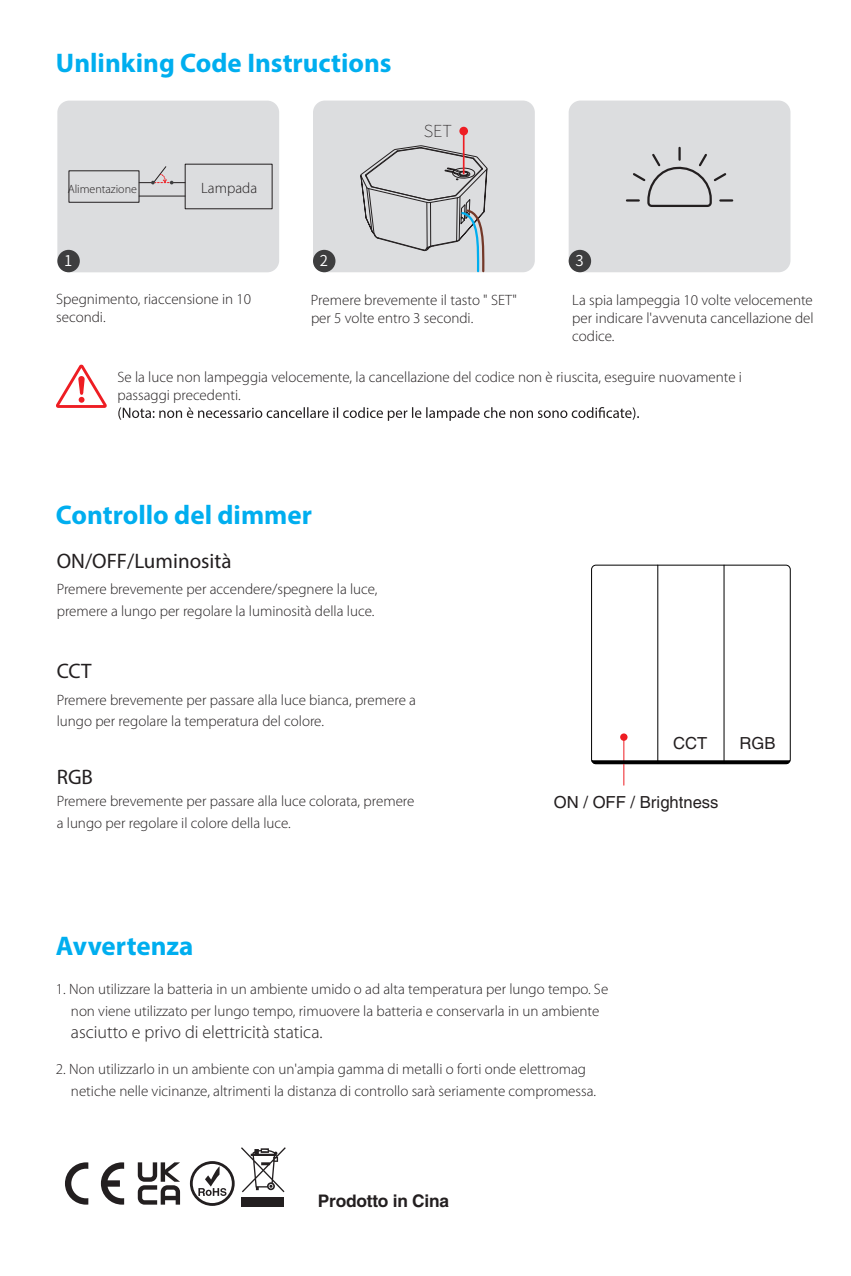
<style>
.page{position:relative;width:851px;height:1276px;background:#fff}
.page>*{position:absolute;margin:0;border:0;box-sizing:border-box;transform-origin:0 0}
.t1{font:700 27px "Myriad Pro";color:#00aeef}
.t2{font:21px "Myriad Pro";color:#231f20}
.t3{font:300 18px "Myriad Pro";color:#231f20}
.t4{font:700 17.4px "Helvetica CE";letter-spacing:-.015em;color:#231f20}
.t5{font:16.5px "Helvetica CE";color:#231f20}
.t6{font:200 16.5px "Source Han Sans CN";color:#231f20}
.t7{font:300 15px/18px "Myriad Pro";color:#231f20}
.t8{font:15px "Source Han Sans CN";color:#fff}
.t9{font:300 12px "Myriad Pro";color:#231f20}
</style>
<div class="page">
<svg style="left:101px;top:1162px;width:23px;height:42px"></svg>
<svg style="left:65px;top:1162px;width:23px;height:42px"></svg>
<svg style="left:190px;top:1161px;width:45px;height:45px"></svg>
<div style="left:241px;top:1197px;width:42px;height:9px;background:#231f20"></div>
<svg style="left:241px;top:1147px;width:45px;height:45px"></svg>
<svg style="left:138px;top:1162px;width:42px;height:42px"></svg>
<div style="left:591px;top:565px;width:199px;height:199px;border:1px solid #000;border-radius:4px"></div>
<hr style="left:623px;top:737px;width:1px;height:48px;background:#ee1d23">
<div style="left:620px;top:733px;width:7px;height:8px;background:#ee1d23;border-radius:50%"></div>
<svg style="left:591px;top:760px;width:200px;height:4px"></svg>
<hr style="left:657px;top:565px;width:1px;height:198px;background:#000">
<hr style="left:723px;top:565px;width:1px;height:198px;background:#000">
<div style="left:57px;top:101px;width:222px;height:171px;background:#dcdddf;border-radius:12px"></div>
<hr style="left:139px;top:195px;width:46px;height:2px;background:#231f20">
<div style="left:69px;top:170px;width:70px;height:32px;border:1px solid #231f20"></div>
<div style="left:185px;top:164px;width:87px;height:45px;border:1px solid #231f20"></div>
<svg style="left:139px;top:166px;width:46px;height:18px"></svg>
<svg style="left:56px;top:364px;width:51px;height:44px"></svg>
<svg style="left:118px;top:407px;width:521px;height:14px"></svg>
<div style="left:313px;top:101px;width:221px;height:171px;background:#dcdddf;border-radius:12px"></div>
<div style="left:568px;top:101px;width:222px;height:171px;background:#dcdddf;border-radius:12px"></div>
<div style="left:313px;top:250px;width:22px;height:22px;background:#3e3e3f;border-radius:50%"></div>
<div style="left:568px;top:250px;width:23px;height:22px;background:#3e3e3f;border-radius:50%"></div>
<div style="left:57px;top:250px;width:23px;height:22px;background:#3e3e3f;border-radius:50%"></div>
<svg style="left:627px;top:148px;width:105px;height:59px"></svg>
<div style="left:459px;top:127px;width:9px;height:8px;background:#ee1d23;border-radius:50%"></div>
<hr style="left:463px;top:132px;width:1px;height:42px;background:#ee1d23">
<svg style="left:360px;top:145px;width:127px;height:128px"></svg>
<h1 class="t1" style="left:56px;top:45px;width:337px">Unlinking Code Instructions</h1>
<p class="t9" style="left:68px;top:183px;width:71px">Alimentazione</p>
<p class="t7" style="left:201px;top:179px;width:57px">Lampada</p>
<p class="t6" style="left:423px;top:121px;width:30px">SET</p>
<p class="t8" style="left:64px;top:252px;width:10px">1</p>
<p class="t8" style="left:320px;top:252px;width:10px">2</p>
<p class="t8" style="left:575px;top:252px;width:10px">3</p>
<p class="t7" style="left:56px;top:290px;width:196px">Spegnimento, riaccensione in 10 secondi.</p>
<p class="t7" style="left:311px;top:291px;width:207px">Premere brevemente il tasto " SET" per 5 volte entro 3 secondi.</p>
<p class="t7" style="left:572px;top:291px;width:243px;text-align:justify">La spia lampeggia 10 volte velocemente per indicare l'avvenuta cancellazione del codice.</p>
<p class="t7" style="left:117px;top:368px;width:626px">Se la luce non lampeggia velocemente, la cancellazione del codice non è riuscita, eseguire nuovamente i passaggi precedenti.</p>
<h1 class="t1" style="left:56px;top:497px;width:257px">Controllo del dimmer</h1>
<h2 class="t2" style="left:57px;top:548px;width:176px">ON/OFF/Luminosità</h2>
<p class="t7" style="left:57px;top:578px;width:322px;line-height:21.6px">Premere brevemente per accendere/spegnere la luce, premere a lungo per regolare la luminosità della luce.</p>
<h2 class="t2" style="left:57px;top:658px;width:36px">CCT</h2>
<p class="t7" style="left:57px;top:689px;width:361px;line-height:21.6px">Premere brevemente per passare alla luce bianca, premere a lungo per regolare la temperatura del colore.</p>
<h2 class="t2" style="left:57px;top:763px;width:38px">RGB</h2>
<p class="t7" style="left:57px;top:790px;width:359px;line-height:21.6px">Premere brevemente per passare alla luce colorata, premere a lungo per regolare il colore della luce.</p>
<p class="t5" style="left:673px;top:733px;width:36px">CCT</p>
<p class="t5" style="left:739px;top:733px;width:37px">RGB</p>
<p class="t5" style="left:554px;top:792px;width:166px">ON / OFF / Brightness</p>
<h1 class="t1" style="left:56px;top:928px;width:139px">Avvertenza</h1>
<p class="t7" style="left:56px;top:978px;width:553px;line-height:21.6px;text-align:center">1. Non utilizzare la batteria in un ambiente umido o ad alta temperatura per lungo tempo. Se non viene utilizzato per lungo tempo, rimuovere la batteria e conservarla in un ambiente</p>
<p class="t3" style="left:71px;top:1021px;width:253px">asciutto e privo di elettricità statica.</p>
<p class="t7" style="left:71px;top:1058px;width:526px;line-height:21.6px;text-indent:-15px">2. Non utilizzarlo in un ambiente con un'ampia gamma di metalli o forti onde elettromag netiche nelle vicinanze, altrimenti la distanza di controllo sarà seriamente compromessa.</p>
<p class="t4" style="left:318px;top:1190px;width:133px">Prodotto in Cina</p>
</div>
